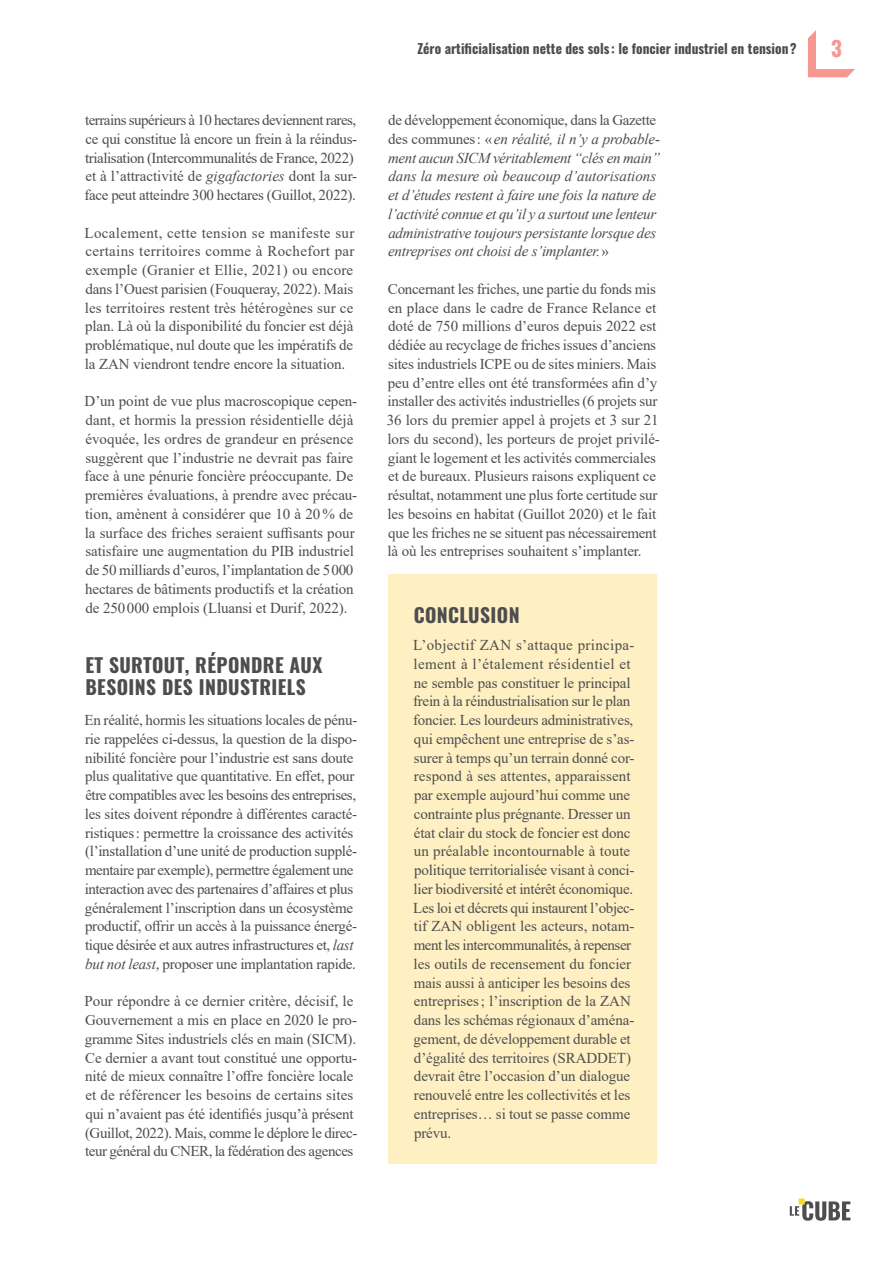
<style>
.page{position:relative;width:893px;height:1263px;background:#fff}
.page>*{position:absolute;margin:0;border:0;box-sizing:border-box;transform-origin:0 0}
.t1{font:700 21px "Oswald";color:#f69792}
.t2{font:700 19.5px/22.5px "Oswald";letter-spacing:.02em;color:#4d4d4f}
.t3{font:15px/18.8px "Times New Roman";letter-spacing:-.01em;color:#4d4d4f}
.t4{font:italic 15px/18.8px "Times New Roman";letter-spacing:-.02em;color:#4d4d4f}
.t5{font:700 13.5px "Oswald";color:#4d4d4f}
.s1{font-style:italic}
.s2{font-style:normal}
</style>
<div class="page">
<div style="left:388px;top:574px;width:269px;height:589px;background:#fef0c2"></div>
<svg style="left:808px;top:30px;width:47px;height:47px"></svg>
<div style="left:817px;top:29px;width:39px;height:39px;background:#fff"></div>
<svg style="left:790px;top:1198px;width:60px;height:23px"></svg>
<p class="t3" style="left:84px;top:110px;width:274px">terrains supérieurs à 10 hectares deviennent rares, ce qui constitue là encore un frein à la réindus&shy;trialisation (Intercommunalités de France, 2022) et à l’attractivité de <span class="s1">gigafactories</span> dont la sur&shy;face peut atteindre 300 hectares (Guillot, 2022).</p>
<p class="t3" style="left:85px;top:223px;width:272px;text-align:justify">Localement, cette tension se manifeste sur certains territoires comme à Rochefort par exemple (Granier et Ellie, 2021) ou encore dans l’Ouest parisien (Fouqueray, 2022). Mais les territoires restent très hétérogènes sur ce plan. Là où la disponibilité du foncier est déjà problématique, nul doute que les impératifs de la ZAN viendront tendre encore la situation.</p>
<p class="t3" style="left:84px;top:391px;width:274px">D’un point de vue plus macroscopique cepen&shy;dant, et hormis la pression résidentielle déjà évoquée, les ordres de grandeur en présence suggèrent que l’industrie ne devrait pas faire face à une pénurie foncière préoccupante. De premières évaluations, à prendre avec précau&shy;tion, amènent à considérer que 10 à 20% de la surface des friches seraient suffisants pour satisfaire une augmentation du PIB industriel de 50 milliards d’euros, l’implantation de 5000 hectares de bâtiments productifs et la création de 250000 emplois (Lluansi et Durif, 2022).</p>
<h2 class="t2" style="left:85px;top:655px;width:238px">ET SURTOUT, RÉPONDRE AUX<br>BESOINS DES INDUSTRIELS</h2>
<p class="t3" style="left:85px;top:710px;width:274px">En réalité, hormis les situations locales de pénu&shy;rie rappelées ci-dessus, la question de la dispo&shy;nibilité foncière pour l’industrie est sans doute plus qualitative que quantitative. En effet, pour être compatibles avec les besoins des entreprises, les sites doivent répondre à différentes caracté&shy;ristiques: permettre la croissance des activités (l’installation d’une unité de production supplé&shy;mentaire par exemple), permettre également une interaction avec des partenaires d’affaires et plus généralement l’inscription dans un écosystème productif, offrir un accès à la puissance énergé&shy;tique désirée et aux autres infrastructures et, <span class="s1">last but not least</span><span class="s1">,</span>proposer une implantation rapide.</p>
<p class="t3" style="left:85px;top:991px;width:274px">Pour répondre à ce dernier critère, décisif, le Gouvernement a mis en place en 2020 le pro&shy;gramme Sites industriels clés en main (SICM).<br>Ce dernier a avant tout constitué une opportu&shy;nité de mieux connaître l’offre foncière locale et de référencer les besoins de certains sites qui n’avaient pas été identifiés jusqu’à présent (Guillot, 2022). Mais, comme le déplore le direc&shy;teur général du CNER, la fédération des agences</p>
<p class="t5" style="left:417px;top:42px;width:381px">Zéro artificialisation nette des sols : le foncier industriel en tension?</p>
<h1 class="t1" style="left:831px;top:38px;width:12px">3</h1>
<p class="t4" style="left:388px;top:110px;width:274px"><span class="s2">de développement économique, dans la Gazette des communes: «</span>en réalité, il n’y a probable&shy;ment aucun SICM véritablement “clés en main” dans la mesure où beaucoup d’autorisations et d’études restent à faire une fois la nature de l’activité connue et qu’il y a surtout une lenteur administrative toujours persistante lorsque des entreprises ont choisi de s’implanter.<span class="s2">»</span></p>
<p class="t3" style="left:387px;top:279px;width:275px">Concernant les friches, une partie du fonds mis en place dans le cadre de France Relance et doté de 750 millions d’euros depuis 2022 est dédiée au recyclage de friches issues d’anciens sites industriels ICPE ou de sites miniers. Mais peu d’entre elles ont été transformées afin d’y installer des activités industrielles (6 projets sur 36 lors du premier appel à projets et 3 sur 21 lors du second), les porteurs de projet privilé&shy;giant le logement et les activités commerciales et de bureaux. Plusieurs raisons expliquent ce résultat, notamment une plus forte certitude sur les besoins en habitat (Guillot 2020) et le fait que les friches ne se situent pas nécessairement là où les entreprises souhaitent s’implanter.</p>
<h2 class="t2" style="left:414px;top:605px;width:107px">CONCLUSION</h2>
<p class="t3" style="left:413px;top:635px;width:223px">L’objectif ZAN s’attaque principa&shy;lement à l’étalement résidentiel et ne semble pas constituer le principal frein à la réindustrialisation sur le plan foncier. Les lourdeurs administratives, qui empêchent une entreprise de s’as&shy;surer à temps qu’un terrain donné cor&shy;respond à ses attentes, apparaissent par exemple aujourd’hui comme une contrainte plus prégnante. Dresser un état clair du stock de foncier est donc un préalable incontournable à toute politique territorialisée visant à conci&shy;lier biodiversité et intérêt économique.<br>Les loi et décrets qui instaurent l’objec&shy;tif ZAN obligent les acteurs, notam&shy;ment les intercommunalités, à repenser les outils de recensement du foncier mais aussi à anticiper les besoins des entreprises; l’inscription de la ZAN dans les schémas régionaux d’aména&shy;gement, de développement durable et d’égalité des territoires (SRADDET) devrait être l’occasion d’un dialogue renouvelé entre les collectivités et les entreprises… si tout se passe comme prévu.</p>
</div>
